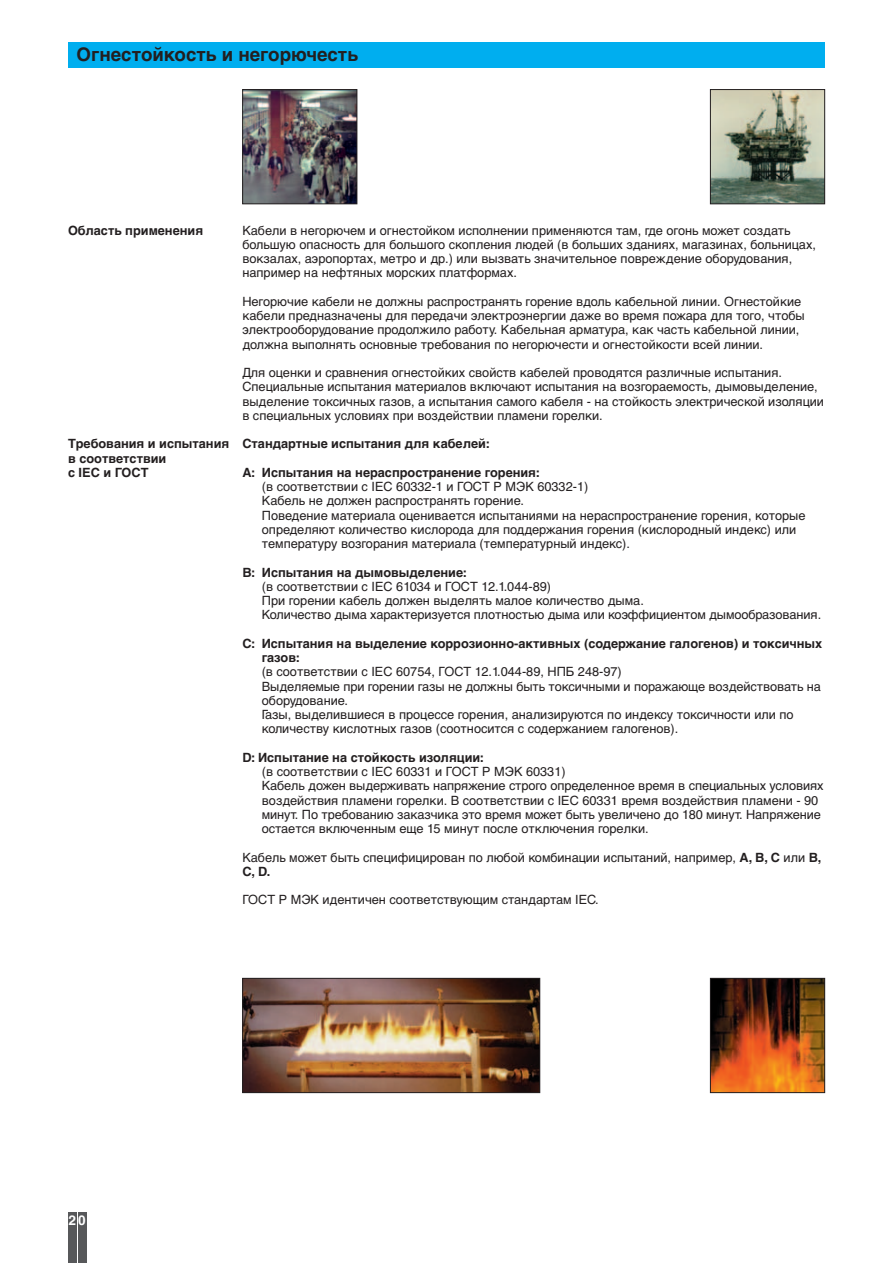
<style>
.page{position:relative;width:893px;height:1263px;background:#fff}
.page>*{position:absolute;margin:0;border:0;box-sizing:border-box;transform-origin:0 0}
.t1{font:700 18.75px "Helvetica Cyr";color:#231f20}
.t2{font:700 13.5px "Helvetica Cyr";color:#fff}
.t3{font:12.75px/14.2px "Helvetica Cyr Upright";color:#231f20}
.t4{font:700 12.75px/14.2px "Helvetica Cyr";color:#231f20}
.s1{font-family:"Helvetica Cyr";font-weight:700}
</style>
<div class="page">
<div style="left:68px;top:1212px;width:9px;height:51px;background:#57585a"></div>
<div style="left:78px;top:1212px;width:8px;height:51px;background:#57585a"></div>
<div style="left:68px;top:43px;width:757px;height:25px;background:#00aeef"></div>
<img style="left:244px;top:980px;width:294px;height:111px">
<div style="left:242px;top:978px;width:298px;height:115px;border:1px solid #231f20"></div>
<img style="left:712px;top:980px;width:111px;height:111px">
<div style="left:710px;top:978px;width:115px;height:115px;border:1px solid #231f20"></div>
<img style="left:244px;top:91px;width:111px;height:111px">
<div style="left:242px;top:89px;width:115px;height:115px;border:1px solid #231f20"></div>
<img style="left:712px;top:91px;width:111px;height:111px">
<div style="left:710px;top:89px;width:115px;height:115px;border:1px solid #231f20"></div>
<h1 class="t1" style="left:77px;top:48px;width:283px">Огнестойкость и негорючесть</h1>
<p class="t4" style="left:68px;top:224px;width:137px">Область применения</p>
<p class="t4" style="left:68px;top:438px;width:163px">Требования и испытания в соответствии<br>с IEC и ГОСТ</p>
<p class="t3" style="left:242px;top:224px;width:575px">Кабели в негорючем и огнестойком исполнении применяются там, где огонь может создать большую опасность для большого скопления людей (в больших зданиях, магазинах, больницах, вокзалах, аэропортах, метро и др.) или вызвать значительное повреждение оборудования, например на нефтяных морских платформах.</p>
<p class="t3" style="left:242px;top:295px;width:564px">Негорючие кабели не должны распространять горение вдоль кабельной линии. Огнестойкие кабели предназначены для передачи электроэнергии даже во время пожара для того, чтобы электрооборудование продолжило работу. Кабельная арматура, как часть кабельной линии, должна выполнять основные требования по негорючести и огнестойкости всей линии.</p>
<p class="t3" style="left:242px;top:367px;width:583px">Для оценки и сравнения огнестойких свойств кабелей проводятся различные испытания.<br>Специальные испытания материалов включают испытания на возгораемость, дымовыделение, выделение токсичных газов, а испытания самого кабеля - на стойкость электрической изоляции в специальных условиях при воздействии пламени горелки.</p>
<p class="t4" style="left:242px;top:438px;width:249px">Стандартные испытания для кабелей:</p>
<p class="t4" style="left:242px;top:466px;width:299px">A: Испытания на нераспространение горения:</p>
<p class="t3" style="left:262px;top:481px;width:545px">(в соответствии с IEC 60332-1 и ГОСТ Р MЭK 60332-1)<br>Кабель не должен распространять горение.<br>Поведение материала оценивается испытаниями на нераспространение горения, которые определяют количество кислорода для поддержания горения (кислородный индекс) или температуру возгорания материала (температурный индекс).</p>
<p class="t4" style="left:242px;top:566px;width:226px">B: Испытания на дымовыделение:</p>
<p class="t3" style="left:262px;top:580px;width:561px">(в соответствии с IEC 61034 и ГОСТ 12.1.044-89)<br>При горении кабель должен выделять малое количество дыма.<br>Количество дыма характеризуется плотностью дыма или коэффициентом дымообразования.</p>
<p class="t4" style="left:262px;top:637px;width:562px;text-indent:-19px">C: Испытания на выделение коррозионно-активных (содержание галогенов) и токсичных газов:</p>
<p class="t3" style="left:262px;top:666px;width:561px">(в соответствии с IEC 60754, ГОСТ 12.1.044-89, НПБ 248-97)<br>Выделяемые при горении газы не должны быть токсичными и поражающе воздействовать на оборудование.<br>Газы, выделившиеся в процессе горения, анализируются по индексу токсичности или по количеству кислотных газов (соотносится с содержанием галогенов).</p>
<p class="t4" style="left:242px;top:751px;width:243px">D: Испытание на стойкость изоляции:</p>
<p class="t3" style="left:262px;top:766px;width:563px">(в соответствии с IEC 60331 и ГОСТ Р MЭK 60331)<br>Кабель дожен выдерживать напряжение строго определенное время в специальных условиях воздействия пламени горелки. В соответствии с IEC 60331 время воздействия пламени - 90 минут. По требованию заказчика это время может быть увеличено до 180 минут. Напряжение остается включенным еще 15 минут после отключения горелки.</p>
<p class="t3" style="left:242px;top:851px;width:580px">Кабель может быть специфицирован по любой комбинации испытаний, например, <span class="s1">A, B, C</span> или <span class="s1">B,</span></p>
<p class="t4" style="left:242px;top:865px;width:30px">C, D.</p>
<p class="t3" style="left:242px;top:894px;width:358px">ГОСТ Р МЭК идентичен соответствующим стандартам IEC.</p>
<p class="t2" style="left:69px;top:1215px;width:19px">20</p>
</div>
